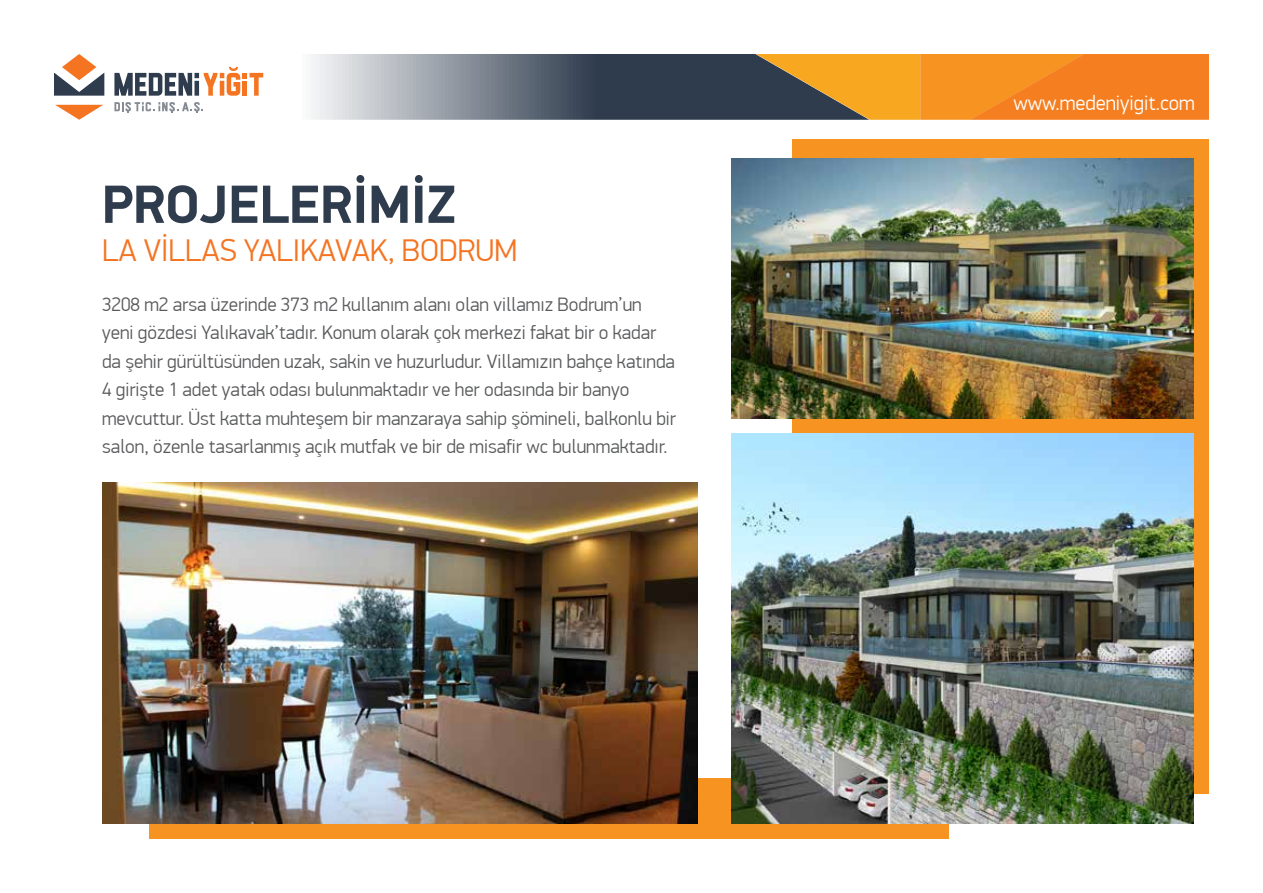
<style>
.page{position:relative;width:1263px;height:893px;background:#fff}
.page>*{position:absolute;margin:0;border:0;box-sizing:border-box;transform-origin:0 0}
.t1{font:700 54px "PF Din Display Pro";color:#2f3c4e}
.t2{font:300 31.5px "PF Din Display Pro";color:#f47421}
.t3{font:300 21px "PF Din Display Pro";color:#fff}
.t4{font:300 19.5px/28.5px "PF Din Display Pro";color:#58595b}
</style>
<div class="page">
<svg style="left:792px;top:139px;width:417px;height:655px;background:#e9922a"></svg>
<div style="left:149px;top:778px;width:799px;height:61px;background:#f79421"></div>
<svg style="left:114px;top:67px;width:149px;height:29px"></svg>
<svg style="left:55px;top:105px;width:48px;height:15px"></svg>
<svg style="left:54px;top:54px;width:50px;height:42px"></svg>
<svg style="left:114px;top:102px;width:89px;height:11px"></svg>
<svg style="left:313px;top:54px;width:896px;height:66px;background:#a67f56"></svg>
<img style="left:731px;top:159px;width:462px;height:259px">
<img style="left:731px;top:434px;width:462px;height:389px">
<img style="left:102px;top:483px;width:595px;height:340px">
<h1 class="t1" style="left:102px;top:172px;width:355px">PROJELERİMİZ</h1>
<h2 class="t2" style="left:102px;top:232px;width:417px">LA VİLLAS YALIKAVAK, BODRUM</h2>
<p class="t4" style="left:102px;top:290px;width:575px">3208 m2 arsa üzerinde 373 m2 kullanım alanı olan villamız Bodrum’un yeni gözdesi Yalıkavak’tadır. Konum olarak çok merkezi fakat bir o kadar da şehir gürültüsünden uzak, sakin ve huzurludur. Villamızın bahçe katında 4 girişte 1 adet yatak odası bulunmaktadır ve her odasında bir banyo mevcuttur. Üst katta muhteşem bir manzaraya sahip şömineli, balkonlu bir salon, özenle tasarlanmış açık mutfak ve bir de misafir wc bulunmaktadır.</p>
<p class="t3" style="left:1013px;top:91px;width:183px">www.medeniyigit.com</p>
</div>
